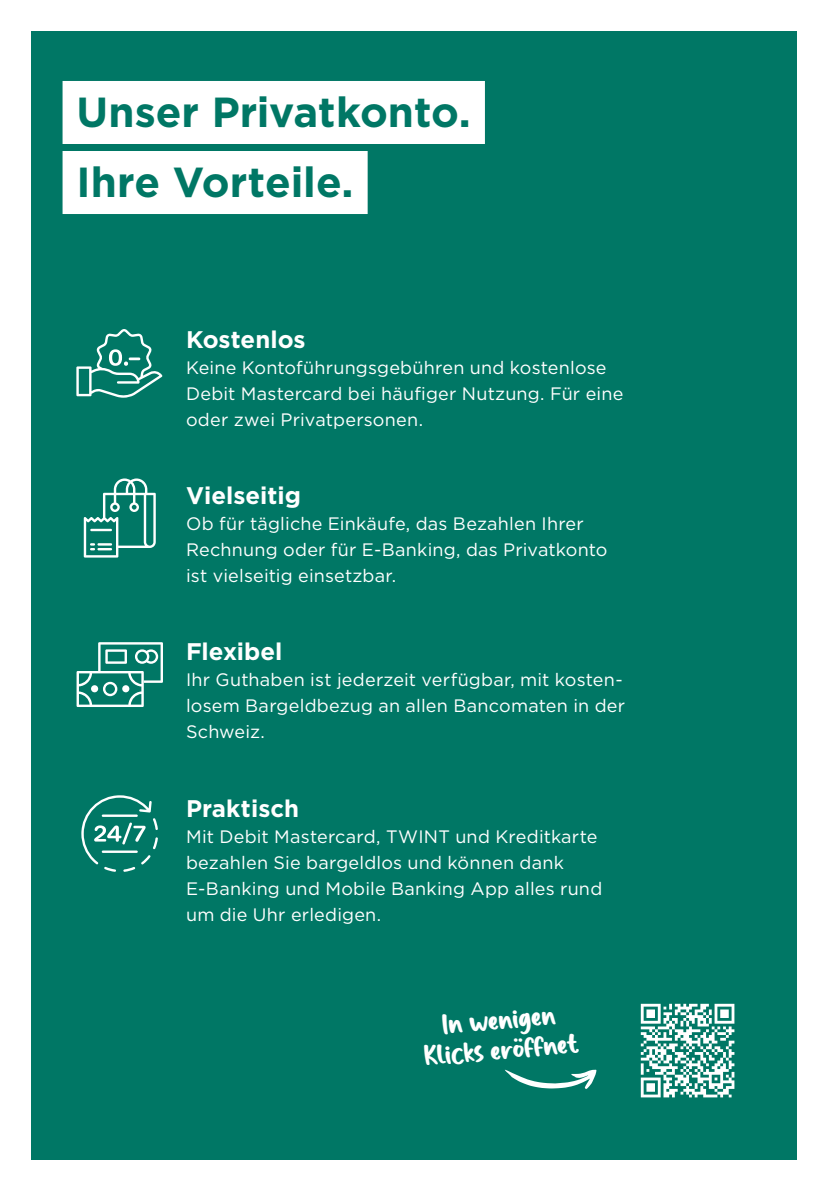
<style>
.page{position:relative;width:828px;height:1191px;background:#fff}
.page>*{position:absolute;margin:0;border:0;box-sizing:border-box;transform-origin:0 0}
.t1{font:700 42px "Gotham";letter-spacing:-.005em;color:#007765}
.Fliesstext{font:28px/30px "Just Breathe";color:#fff;text-align:center}
.Übertitel{font:700 24px "Gotham";color:#fff}
.Übertitel-2{font:18px/26px "Gotham";letter-spacing:.01em;color:#fff}
</style>
<div class="page">
<div style="left:31px;top:31px;width:766px;height:1128px;background:#007765"></div>
<div style="left:63px;top:81px;width:422px;height:63px;background:#fff"></div>
<div style="left:63px;top:151px;width:305px;height:63px;background:#fff"></div>
<svg style="left:505px;top:1069px;width:91px;height:20px"></svg>
<svg style="left:77px;top:329px;width:85px;height:69px"></svg>
<svg style="left:84px;top:478px;width:72px;height:79px"></svg>
<svg style="left:77px;top:642px;width:86px;height:65px"></svg>
<svg style="left:81px;top:795px;width:77px;height:77px"></svg>
<hr style="left:102px;top:814px;width:36px;height:3px;background:#fff">
<hr style="left:102px;top:850px;width:36px;height:3px;background:#fff">
<svg style="left:641px;top:1003px;width:93px;height:94px"></svg>
<p class="t1" style="left:77px;top:84px;width:396px">Unser Privatkonto.</p>
<p class="t1" style="left:77px;top:154px;width:279px">Ihre Vorteile.</p>
<p class="Übertitel" style="left:186px;top:324px;width:121px">Kostenlos</p>
<p class="Übertitel-2" style="left:186px;top:354px;width:439px">Keine Kontoführungsgebühren und kostenlose<br>Debit Mastercard bei häufiger Nutzung. Für eine oder zwei Privatpersonen.</p>
<p class="Übertitel" style="left:186px;top:480px;width:116px">Vielseitig</p>
<p class="Übertitel-2" style="left:186px;top:510px;width:423px">Ob für tägliche Einkäufe, das Bezahlen Ihrer<br>Rechnung oder für E-Banking, das Privatkonto ist vielseitig einsetzbar.</p>
<p class="Übertitel" style="left:186px;top:636px;width:98px">Flexibel</p>
<p class="Übertitel-2" style="left:186px;top:666px;width:440px">Ihr Guthaben ist jederzeit verfügbar, mit kosten&shy;losem Bargeldbezug an allen Bancomaten in der<br>Schweiz.</p>
<p class="Übertitel" style="left:186px;top:792px;width:114px">Praktisch</p>
<p class="Übertitel-2" style="left:186px;top:822px;width:418px">Mit Debit Mastercard, TWINT und Kreditkarte bezahlen Sie bargeldlos und können dank E-Banking und Mobile Banking App alles rund um die Uhr erledigen.</p>
<p class="Fliesstext" style="left:420px;top:1014px;width:156px;rotate:-5deg">In wenigen<br>Klicks eröffnet</p>
</div>
